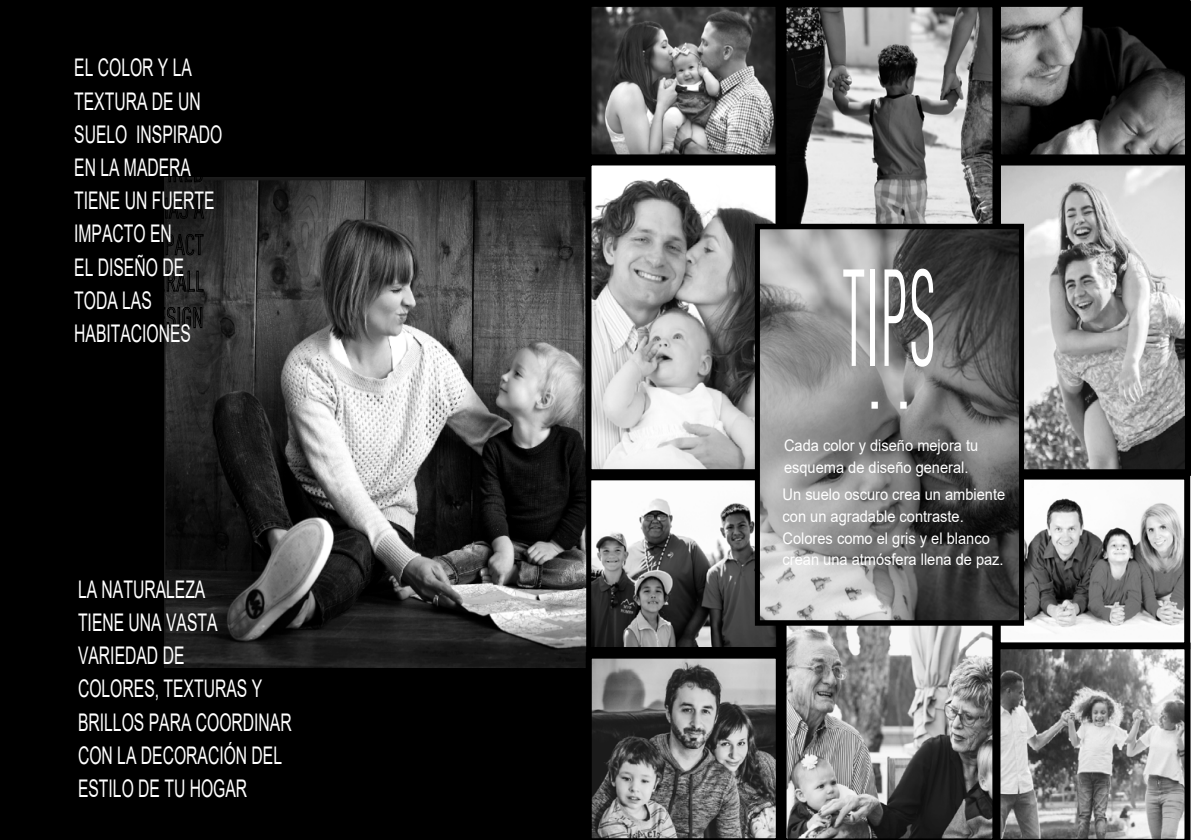
<style>
.page{position:relative;width:1191px;height:840px;background:#fff}
.page>*{position:absolute;margin:0;border:0;box-sizing:border-box;transform-origin:0 0}
.t1{font:135.4px "DIN Cond";color:#fff;scale:.52 1}
.t2{font:24.2px/33.2px "Arial";color:#fff;scale:.65 1}
.t3{font:16px/21.8px "Arial";color:#fff;scale:.91 1}
</style>
<div class="page">
<div style="left:0;top:0;width:589px;height:839px;background:#000"></div>
<img style="left:164px;top:178px;width:422px;height:488px">
<img style="left:592px;top:7px;width:182px;height:147px">
<div style="left:585px;top:0;width:196px;height:161px;border:6px solid #000"></div>
<img style="left:1001px;top:7px;width:183px;height:147px">
<div style="left:994px;top:0;width:197px;height:161px;border:6px solid #000"></div>
<img style="left:787px;top:8px;width:204px;height:216px">
<div style="left:780px;top:1px;width:218px;height:316px;border:6px solid #000"></div>
<img style="left:592px;top:178px;width:182px;height:290px">
<div style="left:585px;top:159px;width:196px;height:316px;border:6px solid #000"></div>
<img style="left:1001px;top:166px;width:183px;height:302px">
<div style="left:994px;top:159px;width:197px;height:316px;border:6px solid #000"></div>
<svg style="left:781px;top:625px;width:210px;height:214px;background:#868686"></svg>
<svg style="left:582px;top:648px;width:203px;height:191px;background:#676767"></svg>
<img style="left:592px;top:480px;width:183px;height:166px">
<div style="left:586px;top:474px;width:195px;height:178px;border:5px solid #000"></div>
<svg style="left:991px;top:469px;width:200px;height:370px"></svg>
<img style="left:761px;top:230px;width:257px;height:389px">
<div style="left:755px;top:224px;width:269px;height:401px;border:5px solid #000"></div>
<svg style="left:164px;top:177px;width:3px;height:6px"></svg>
<div style="left:168px;top:161px;width:3px;height:21px;border:1px solid #000"></div>
<svg style="left:173px;top:177px;width:30px;height:6px"></svg>
<svg style="left:164px;top:196px;width:41px;height:23px"></svg>
<svg style="left:164px;top:233px;width:40px;height:23px"></svg>
<svg style="left:164px;top:269px;width:40px;height:24px"></svg>
<svg style="left:164px;top:306px;width:12px;height:22px"></svg>
<div style="left:178px;top:307px;width:2px;height:21px;border:1px solid #000"></div>
<svg style="left:182px;top:306px;width:21px;height:22px"></svg>
<svg style="left:871px;top:401px;width:35px;height:7px"></svg>
<p class="t2" style="left:74px;top:51px;width:230px">EL COLOR Y LA<br>TEXTURA DE UN<br>SUELO INSPIRADO<br>EN LA MADERA<br>TIENE UN FUERTE<br>IMPACTO EN<br>EL DISEÑO DE<br>TODA LAS<br>HABITACIONES</p>
<p class="t2" style="left:78px;top:572px;width:330px">LA NATURALEZA<br>TIENE UNA VASTA<br>VARIEDAD DE<br>COLORES, TEXTURAS Y<br>BRILLOS PARA COORDINAR<br>CON LA DECORACIÓN DEL<br>ESTILO DE TU HOGAR</p>
<h1 class="t1" style="left:841px;top:239px;width:184px">TIPS</h1>
<p class="t3" style="left:784px;top:434px;width:215px">Cada color y diseño mejora tu esquema de diseño general.</p>
<p class="t3" style="left:782px;top:483px;width:246px">Un suelo oscuro crea un ambiente con un agradable contraste.<br>Colores como el gris y el blanco crean una atmósfera llena de paz.</p>
</div>
